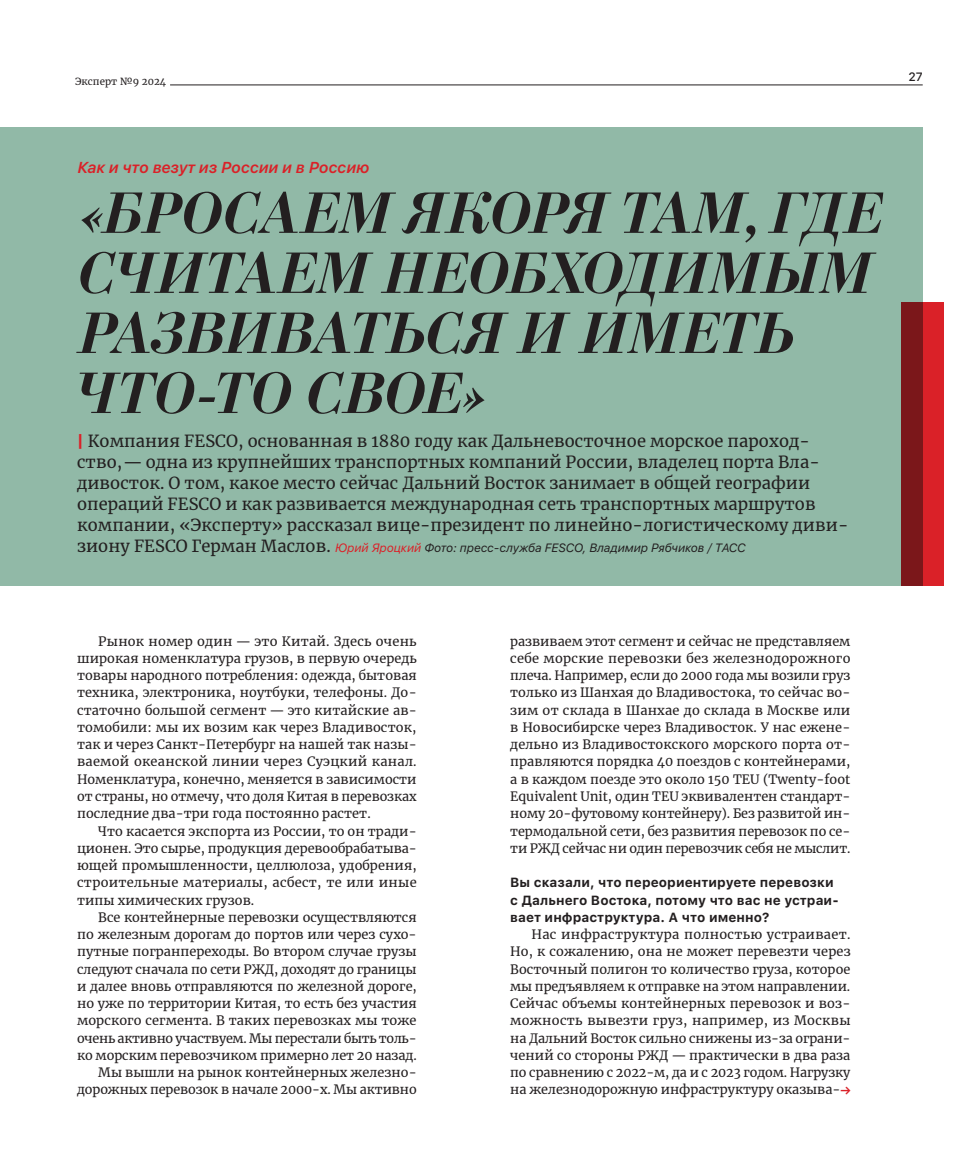
<style>
.page{position:relative;width:978px;height:1149px;background:#fff}
.page>*{position:absolute;margin:0;border:0;box-sizing:border-box;transform-origin:0 0}
.t1{font:italic 700 60px/60px "Bodoni C";letter-spacing:-.025em;color:#231f20}
.t2{font:16.5px/21px "Merriweather";letter-spacing:.005em;color:#231f20}
.t3{font:italic 600 15.75px "SF Pro Text";letter-spacing:-.02em;color:#da2128}
.t4{font:700 13.2px/17.2px "SF Pro Text";letter-spacing:.005em;color:#231f20}
.t5{font:12.75px/17.2px "Merriweather";color:#231f20;text-align:justify}
.t6{font:italic 12px "SF Pro Text";letter-spacing:-.015em;color:#231f20}
.t7{font:500 12px "SF Pro Text";color:#231f20}
.t8{font:9.75px "Merriweather";letter-spacing:.005em;color:#231f20}
.s1{font-family:"SF Pro Text";font-weight:700;color:#da2128}
.s2{font-family:"Merriweather";font-style:normal;font-size:16.5px}
.s3{color:#da2128}
.s4{font-family:"Suisse Intl";font-weight:500;color:#da2128}
</style>
<div class="page">
<hr style="left:170px;top:85px;width:753px;height:1px;background:#231f20">
<div style="left:0;top:128px;width:922px;height:457px;background:#91b9a7"></div>
<svg style="left:901px;top:302px;width:43px;height:283px;background:#a91b20"></svg>
<p class="t8" style="left:75px;top:74px;width:93px">Эксперт №9 2024</p>
<p class="t7" style="left:908px;top:68px;width:16px">27</p>
<p class="t3" style="left:77px;top:156px;width:294px">Как и что везут из России и в Россию</p>
<h1 class="t1" style="left:77px;top:186px;width:809px">«БРОСАЕМ ЯКОРЯ ТАМ, ГДЕ<br>СЧИТАЕМ НЕОБХОДИМЫМ<br>РАЗВИВАТЬСЯ И ИМЕТЬ<br>ЧТО-ТО СВОЕ»</h1>
<p class="t2" style="left:77px;top:429px;width:773px"><span class="s1">|</span> Компания FESCO, основанная в 1880 году как Дальневосточное морское пароход&shy;ство,— одна из крупнейших транспортных компаний России, владелец порта Вла&shy;дивосток. О том, какое место сейчас Дальний Восток занимает в общей географии операций FESCO и как развивается международная сеть транспортных маршрутов компании, «Эксперту» рассказал вице-президент по линейно-логистическому диви-</p>
<p class="t6" style="left:77px;top:538px;width:670px"><span class="s2">зиону FESCO Герман Маслов.</span> <span class="s3">Юрий Яроцкий</span> Фото: пресс-служба FESCO, Владимир Рябчиков / ТАСС</p>
<p class="t5" style="left:77px;top:631px;width:341px;text-indent:21px">Рынок номер один — это Китай. Здесь очень широкая номенклатура грузов, в первую очередь товары народного потребления: одежда, бытовая техника, электроника, ноутбуки, телефоны. До&shy;статочно большой сегмент — это китайские ав&shy;томобили: мы их возим как через Владивосток, так и через Санкт-Петербург на нашей так назы&shy;ваемой океанской линии через Суэцкий канал.<br>Номенклатура, конечно, меняется в зависимости от страны, но отмечу, что доля Китая в перевозках последние два-три года постоянно растет.</p>
<p class="t5" style="left:77px;top:821px;width:341px;text-indent:21px">Что касается экспорта из России, то он тради&shy;ционен. Это сырье, продукция деревообрабатыва&shy;ющей промышленности, целлюлоза, удобрения, строительные материалы, асбест, те или иные типы химических грузов.</p>
<p class="t5" style="left:77px;top:907px;width:341px;text-align:right">Все контейнерные перевозки осуществляются<br>по железным дорогам до портов или через сухо&shy;путные погранпереходы. Во втором случае грузы следуют сначала по сети РЖД, доходят до границы и далее вновь отправляются по железной дороге, но уже по территории Китая, то есть без участия морского сегмента. В таких перевозках мы тоже очень активно участвуем. Мы перестали быть толь&shy;ко морским перевозчиком примерно лет 20 назад.<br>Мы вышли на рынок контейнерных железно&shy;дорожных перевозок в начале 2000‑ х. Мы активно</p>
<p class="t5" style="left:510px;top:631px;width:342px">развиваем этот сегмент и сейчас не представляем себе морские перевозки без железнодорожного плеча. Например, если до 2000 года мы возили груз только из Шанхая до Владивостока, то сейчас во&shy;зим от склада в Шанхае до склада в Москве или в Новосибирске через Владивосток. У нас ежене&shy;дельно из Владивостокского морского порта от&shy;правляются порядка 40 поездов с контейнерами, а в каждом поезде это около 150 TEU (Twenty-foot Equivalent Unit, один TEU эквивалентен стандарт&shy;ному 20‑ футовому контейнеру). Без развитой ин&shy;термодальной сети, без развития перевозок по се&shy;ти РЖД сейчас ни один перевозчик себя не мыслит.</p>
<p class="t4" style="left:510px;top:873px;width:330px">Вы сказали, что переориентируете перевозки с Дальнего Востока, потому что вас не устраи&shy;вает инфраструктура. А что именно?</p>
<p class="t5" style="left:510px;top:925px;width:342px;text-indent:21px">Нас инфраструктура полностью устраивает.<br>Но, к сожалению, она не может перевезти через Восточный полигон то количество груза, которое мы предъявляем к отправке на этом направлении.<br>Сейчас объемы контейнерных перевозок и воз&shy;можность вывезти груз, например, из Москвы на Дальний Восток сильно снижены из-за ограни&shy;чений со стороны РЖД — практически в два раза по сравнению с 2022‑ м, да и с 2023 годом. Нагрузку на железнодорожную инфраструктуру оказыва-<span class="s4">→</span></p>
</div>
